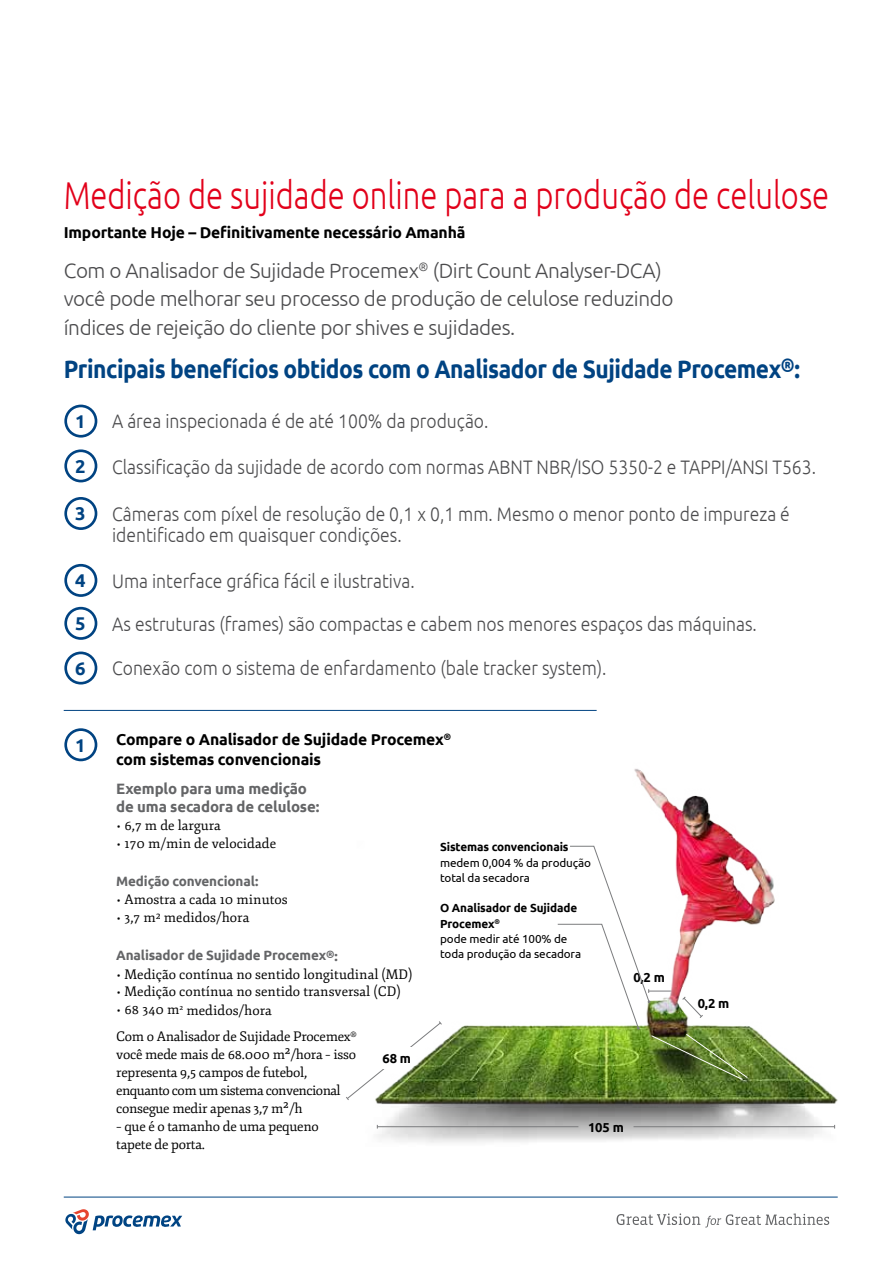
<style>
.page{position:relative;width:893px;height:1263px;background:#fff}
.page>*{position:absolute;margin:0;border:0;box-sizing:border-box;transform-origin:0 0}
.t1{font:300 38.7px "Ubuntu";color:#e2001a;scale:.8 1}
.t2{font:700 25.2px "Ubuntu";letter-spacing:-.02em;color:#004382;scale:.9 1}
.t3{font:300 20.7px/28.8px "Ubuntu";letter-spacing:-.02em;color:#4b4b4d}
.t4{font:300 19.5px/21px "Ubuntu";color:#4b4b4d;scale:.9 1}
.t5{font:700 18.45px "Ubuntu";color:#004382}
.t6{font:700 15.75px/20.4px "Ubuntu";letter-spacing:-.01em;color:#000}
.t7{font:700 15px/17.4px "Ubuntu";letter-spacing:-.01em;color:#646567}
.t8{font:13.5px/18px "Fjord One";letter-spacing:-.02em;color:#000}
.t9{font:13.5px "Fjord One";color:#000}
.t10{font:700 13.5px "Ubuntu";letter-spacing:-.01em;color:#646567}
.t11{font:700 12.9px "Ubuntu";color:#000}
.t12{font:11.7px/15.1px "Ubuntu";letter-spacing:-.01em;color:#000}
.t13{font:700 11.7px "Ubuntu";letter-spacing:-.01em;color:#000}
.s1{font-weight:700}
</style>
<div class="page">
<svg style="left:65px;top:1209px;width:117px;height:25px"></svg>
<svg style="left:617px;top:1213px;width:212px;height:14px"></svg>
<hr style="left:64px;top:1197px;width:774px;height:1px;background:#004382">
<hr style="left:64px;top:710px;width:533px;height:1px;background:#004382">
<div style="left:64px;top:728px;width:33px;height:33px;border:3px solid #004382;border-radius:50%"></div>
<div style="left:64px;top:405px;width:33px;height:33px;border:3px solid #004382;border-radius:50%"></div>
<div style="left:64px;top:449px;width:33px;height:33px;border:3px solid #004382;border-radius:50%"></div>
<div style="left:64px;top:497px;width:33px;height:33px;border:3px solid #004382;border-radius:50%"></div>
<div style="left:64px;top:564px;width:33px;height:33px;border:3px solid #004382;border-radius:50%"></div>
<div style="left:64px;top:607px;width:33px;height:33px;border:3px solid #004382;border-radius:50%"></div>
<div style="left:64px;top:651px;width:33px;height:33px;border:3px solid #004382;border-radius:50%"></div>
<img style="left:356px;top:709px;width:482px;height:434px">
<hr style="left:633px;top:1126px;width:202px;height:1px;background:#7b7c7e">
<hr style="left:377px;top:1126px;width:201px;height:1px;background:#7b7c7e">
<img style="left:557px;top:846px;width:191px;height:234px">
<h1 class="t1" style="left:64px;top:172px;width:958px">Medição de sujidade online para a produção de celulose</h1>
<p class="t6" style="left:64px;top:221px;width:403px">Importante Hoje – Definitivamente necessário Amanhã</p>
<p class="t3" style="left:64px;top:255px;width:611px">Com o Analisador de Sujidade Procemex<sup>®</sup> (Dirt Count Analyser-DCA) você pode melhorar seu processo de produção de celulose reduzindo índices de rejeição do cliente por shives e sujidades.</p>
<p class="t2" style="left:64px;top:354px;width:819px">Principais benefícios obtidos com o Analisador de Sujidade Procemex<sup>®</sup>:</p>
<p class="t5" style="left:75px;top:410px;width:12px">1</p>
<p class="t5" style="left:75px;top:455px;width:12px">2</p>
<p class="t5" style="left:75px;top:503px;width:12px">3</p>
<p class="t5" style="left:75px;top:570px;width:12px">4</p>
<p class="t5" style="left:75px;top:612px;width:12px">5</p>
<p class="t5" style="left:75px;top:657px;width:12px">6</p>
<p class="t5" style="left:75px;top:734px;width:12px">1</p>
<p class="t4" style="left:112px;top:410px;width:420px">A área inspecionada é de até 100% da produção.</p>
<p class="t4" style="left:112px;top:456px;width:784px">Classificação da sujidade de acordo com normas ABNT NBR/ISO 5350-2 e TAPPI/ANSI T563.</p>
<p class="t4" style="left:112px;top:503px;width:755px">Câmeras com píxel de resolução de 0,1 x 0,1 mm. Mesmo o menor ponto de impureza é identificado em quaisquer condições.</p>
<p class="t4" style="left:112px;top:560px;width:718px;line-height:42.3px">Uma interface gráfica fácil e ilustrativa.<br>As estruturas (frames) são compactas e cabem nos menores espaços das máquinas.</p>
<p class="t4" style="left:112px;top:657px;width:551px">Conexão com o sistema de enfardamento (bale tracker system).</p>
<p class="t6" style="left:116px;top:729px;width:336px">Compare o Analisador de Sujidade Procemex<sup>® </sup>com sistemas convencionais</p>
<p class="t7" style="left:116px;top:780px;width:205px">Exemplo para uma medição de uma secadora de celulose:</p>
<p class="t9" style="left:116px;top:817px;width:106px">• 6,7 m de largura</p>
<p class="t9" style="left:116px;top:835px;width:161px">• 170 m/min de velocidade</p>
<p class="t10" style="left:116px;top:873px;width:144px">Medição convencional:</p>
<p class="t9" style="left:116px;top:891px;width:173px">• Amostra a cada 10 minutos</p>
<p class="t9" style="left:116px;top:909px;width:135px">• 3,7 m<sup>2</sup> medidos/hora</p>
<p class="t10" style="left:116px;top:947px;width:223px">Analisador de Sujidade Procemex<sup>®</sup>:</p>
<p class="t9" style="left:116px;top:966px;width:298px">• Medição contínua no sentido longitudinal (MD)</p>
<p class="t9" style="left:116px;top:984px;width:286px">• Medição contínua no sentido transversal (CD)</p>
<p class="t8" style="left:116px;top:997px;width:242px;line-height:26.5px">• 68 340 m<sup>2</sup> medidos/hora<br>Com o Analisador de Sujidade Procemex<sup>®</sup></p>
<p class="t8" style="left:116px;top:1046px;width:241px">você mede mais de 68.000 m²/hora – isso representa 9,5 campos de futebol, enquanto com um sistema convencional consegue medir apenas 3,7 m²/h</p>
<p class="t8" style="left:116px;top:1118px;width:204px">– que é o tamanho de uma pequeno tapete de porta.</p>
<p class="t13" style="left:440px;top:840px;width:130px">Sistemas convencionais</p>
<p class="t12" style="left:440px;top:854px;width:153px">medem 0,004 % da produção total da secadora</p>
<p class="t12" style="left:440px;top:900px;width:143px"><span class="s1">O Analisador de Sujidade<br>Procemex</span><sup>®<br></sup>pode medir até 100% de toda produção da secadora</p>
<p class="t11" style="left:382px;top:1051px;width:30px">68 m</p>
<p class="t11" style="left:588px;top:1120px;width:37px">105 m</p>
<p class="t11" style="left:633px;top:969px;width:33px">0,2 m</p>
<p class="t11" style="left:698px;top:995px;width:33px">0,2 m</p>
</div>
